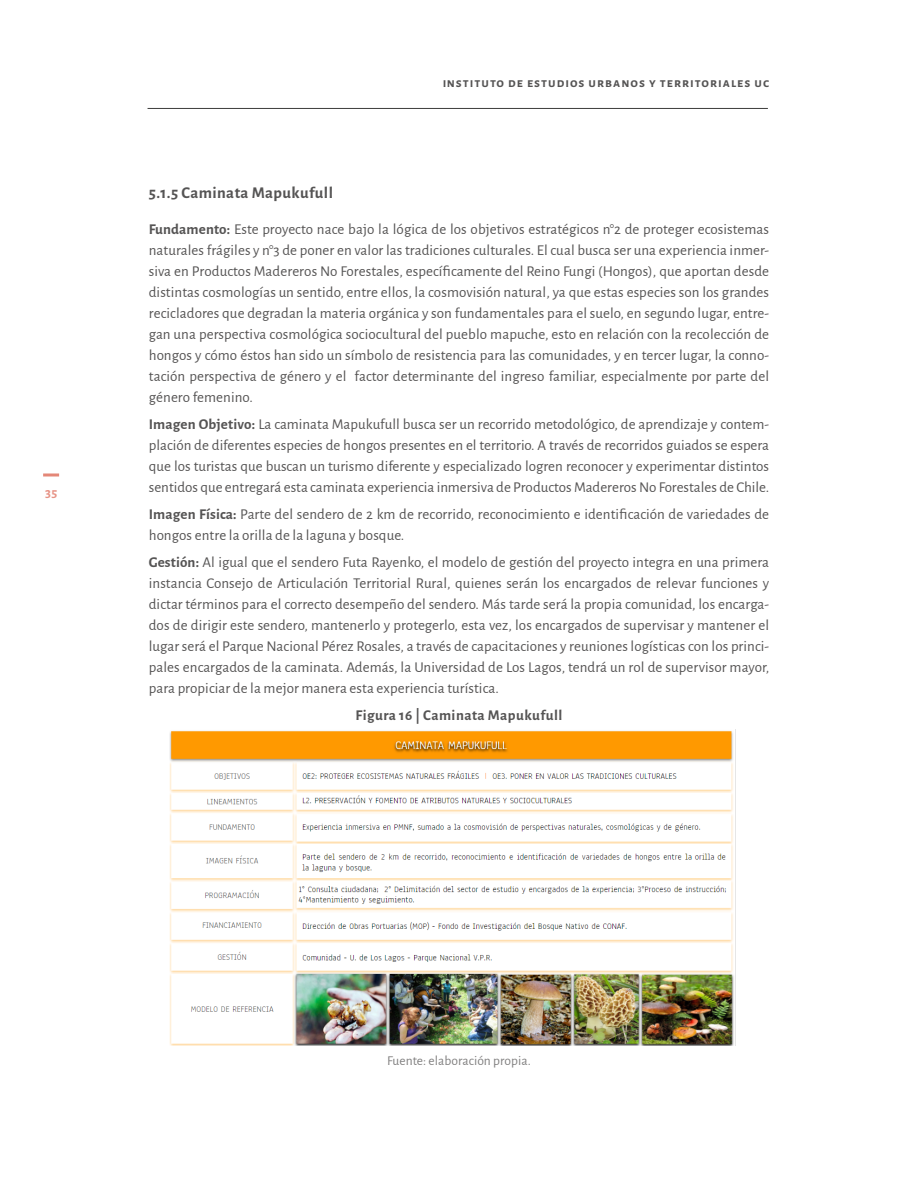
<style>
.page{position:relative;width:918px;height:1188px;background:#fff}
.page>*{position:absolute;margin:0;border:0;box-sizing:border-box;transform-origin:0 0}
.t1{font:700 16.5px "Alegreya Sans";letter-spacing:.025em;color:#555454}
.t2{font:15px/21px "Alegreya Sans";letter-spacing:.005em;color:#555454;text-align:justify}
.t3{font:700 15px "Alegreya Sans";letter-spacing:.03em;color:#555454}
.t4{font:700 13.5px "Alegreya Sans";letter-spacing:.075em;color:#555454}
.t5{font:13.5px "Alegreya Sans";letter-spacing:.005em;color:#818080}
.t6{font:700 13.5px "Alegreya Sans";color:#e79386}
.s1{font-weight:700}
</style>
<div class="page">
<div style="left:43px;top:473px;width:16px;height:3px;border:2px solid #e48778"></div>
<hr style="left:148px;top:108px;width:620px;height:1px;background:#3c3c3b">
<img style="left:170px;top:729px;width:566px;height:317px">
<p class="t6" style="left:45px;top:484px;width:14px">35</p>
<p class="t4" style="left:442px;top:73px;width:329px">instituto de estudios urbanos y territoriales uc</p>
<p class="t1" style="left:149px;top:181px;width:186px">5.1.5 Caminata Mapukufull</p>
<p class="t2" style="left:149px;top:218px;width:622px"><span class="s1">Fundamento:</span> Este proyecto nace bajo la lógica de los objetivos estratégicos n°2 de proteger ecosistemas naturales frágiles y n°3 de poner en valor las tradiciones culturales. El cual busca ser una experiencia inmer&shy;siva en Productos Madereros No Forestales, específicamente del Reino Fungi (Hongos), que aportan desde distintas cosmologías un sentido, entre ellos, la cosmovisión natural, ya que estas especies son los grandes recicladores que degradan la materia orgánica y son fundamentales para el suelo, en segundo lugar, entre&shy;gan una perspectiva cosmológica sociocultural del pueblo mapuche, esto en relación con la recolección de hongos y cómo éstos han sido un símbolo de resistencia para las comunidades, y en tercer lugar, la conno&shy;tación perspectiva de género y el factor determinante del ingreso familiar, especialmente por parte del género femenino.</p>
<p class="t2" style="left:149px;top:413px;width:622px"><span class="s1">Imagen Objetivo:</span> La caminata Mapukufull busca ser un recorrido metodológico, de aprendizaje y contem&shy;plación de diferentes especies de hongos presentes en el territorio. A través de recorridos guiados se espera que los turistas que buscan un turismo diferente y especializado logren reconocer y experimentar distintos sentidos que entregará esta caminata experiencia inmersiva de Productos Madereros No Forestales de Chile.</p>
<p class="t2" style="left:149px;top:503px;width:622px"><span class="s1">Imagen Física:</span> Parte del sendero de 2 km de recorrido, reconocimiento e identificación de variedades de hongos entre la orilla de la laguna y bosque.</p>
<p class="t2" style="left:149px;top:551px;width:622px"><span class="s1">Gestión:</span> Al igual que el sendero Futa Rayenko, el modelo de gestión del proyecto integra en una primera instancia Consejo de Articulación Territorial Rural, quienes serán los encargados de relevar funciones y dictar términos para el correcto desempeño del sendero. Más tarde será la propia comunidad, los encarga&shy;dos de dirigir este sendero, mantenerlo y protegerlo, esta vez, los encargados de supervisar y mantener el lugar será el Parque Nacional Pérez Rosales, a través de capacitaciones y reuniones logísticas con los princi&shy;pales encargados de la caminata. Además, la Universidad de Los Lagos, tendrá un rol de supervisor mayor, para propiciar de la mejor manera esta experiencia turística.</p>
<p class="t3" style="left:356px;top:704px;width:208px">Figura 16 | Caminata Mapukufull</p>
<p class="t5" style="left:387px;top:1051px;width:145px">Fuente: elaboración propia.</p>
</div>
